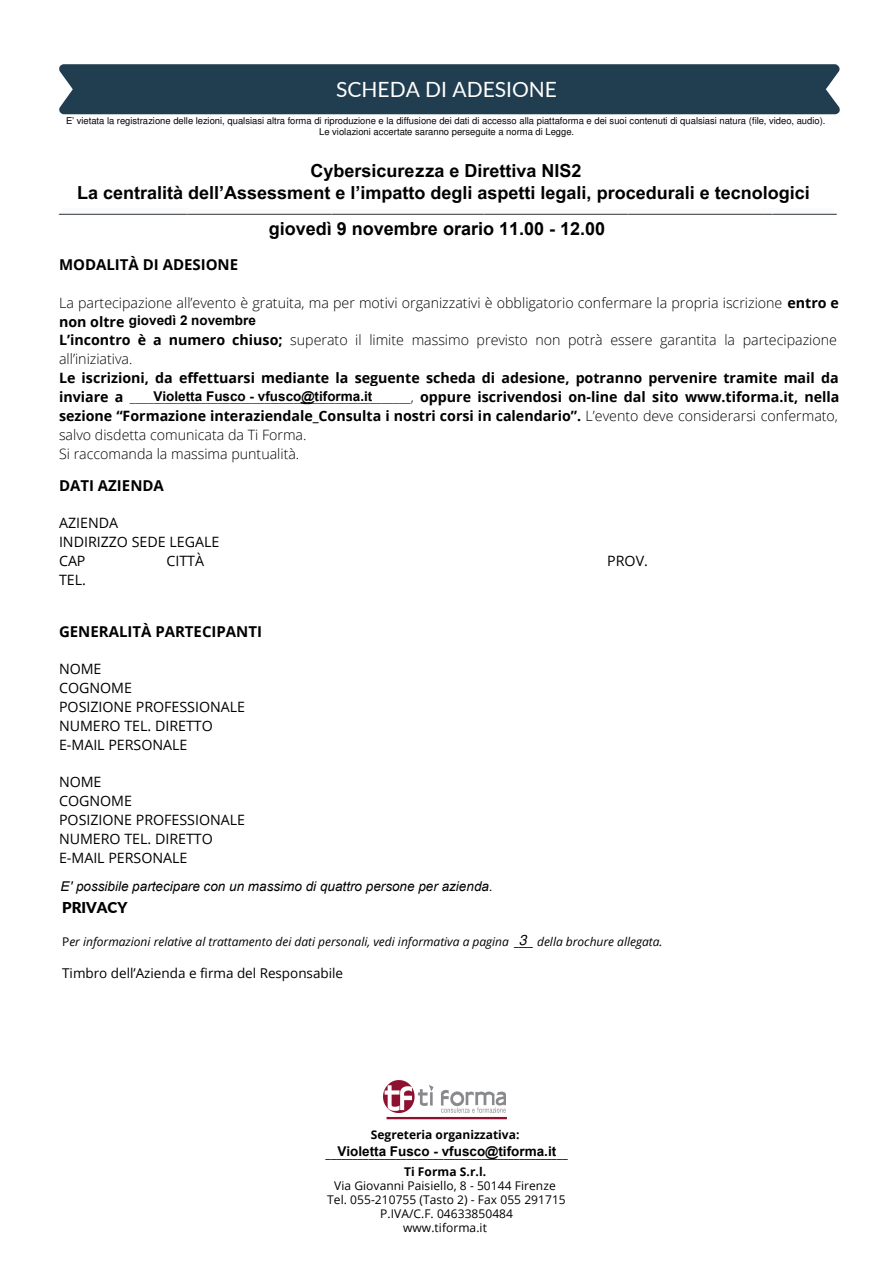
<style>
.page{position:relative;width:894px;height:1264px;background:#fff}
.page>*{position:absolute;margin:0;border:0;box-sizing:border-box;transform-origin:0 0}
.t1{font:21px "Lato";color:#fff}
.t2{font:300 19.5px "Open Sans";color:#000}
.t3{font:700 15px "Open Sans";color:#000}
.t4{font:900 15px "Lato";color:#000}
.t5{font:700 14.25px/18.9px "Open Sans";color:#000}
.t6{font:300 14.25px/18.9px "Open Sans";color:#000}
.t7{font:14.25px/18.9px "Open Sans";color:#000}
.t8{font:italic 14.1px "Nimbus Sans";color:#000}
.t9{font:13.5px "Open Sans";color:#000}
.t10{font:12px/14px "Open Sans";letter-spacing:.005em;color:#000;text-align:center}
.t11{font:italic 12px "Open Sans";color:#000}
.t12{font:700 12px "Open Sans";color:#000}
.t13{font:9.45px/10.6px "Nimbus Sans";color:#000;text-align:center}
.s1{font-weight:700}
.s2{font-weight:300}
.s3{font-style:normal}
</style>
<div class="page">
<svg style="left:386px;top:1116px;width:121px;height:3px"></svg>
<img style="left:383px;top:1080px;width:122px;height:32px">
<div style="left:59px;top:64px;width:780px;height:50px;background:#213d50"></div>
<div style="left:63px;top:185px;width:770px;height:28px;background:#fafbfd"></div>
<div style="left:46px;top:141px;width:795px;height:67px;background:#fff"></div>
<svg style="left:169px;top:401px;width:203px;height:1px"></svg>
<svg style="left:347px;top:1146px;width:209px;height:12px"></svg>
<svg style="left:190px;top:163px;width:570px;height:40px"></svg>
<svg style="left:278px;top:221px;width:327px;height:16px"></svg>
<svg style="left:130px;top:315px;width:126px;height:13px"></svg>
<svg style="left:153px;top:391px;width:219px;height:10px"></svg>
<h1 class="t1" style="left:336px;top:77px;width:222px">SCHEDA DI ADESIONE</h1>
<p class="t13" style="left:66px;top:117px;width:760px">E’ vietata la registrazione delle lezioni, qualsiasi altra forma di riproduzione e la diffusione dei dati di accesso alla piattaforma e dei suoi contenuti di qualsiasi natura (file, video, audio).<br>Le violazioni accertate saranno perseguite a norma di Legge.</p>
<h2 class="t2" style="left:59px;top:191px;width:779px">_________________________________________________________________________________________________</h2>
<p class="t3" style="left:59px;top:254px;width:181px">MODALITÀ DI ADESIONE</p>
<p class="t6" style="left:59px;top:293px;width:781px">La partecipazione all’evento è gratuita, ma per motivi organizzativi è obbligatorio confermare la propria iscrizione <span class="s1">entro e non oltre<br>L’incontro è a numero chiuso;</span> superato il limite massimo previsto non potrà essere garantita la partecipazione all’iniziativa.</p>
<p class="t5" style="left:59px;top:368px;width:781px">Le iscrizioni, da effettuarsi mediante la seguente scheda di adesione, potranno pervenire tramite mail da inviare a <span class="s2">________________________________________________,</span> oppure iscrivendosi on-line dal sito www.tiforma.it, nella sezione “Formazione interaziendale_Consulta i nostri corsi in calendario”. <span class="s2">L’evento deve considerarsi confermato, salvo disdetta comunicata da Ti Forma.<br>Si raccomanda la massima puntualità.</span></p>
<p class="t3" style="left:59px;top:474px;width:106px">DATI AZIENDA</p>
<p class="t7" style="left:59px;top:513px;width:162px">AZIENDA<br>INDIRIZZO SEDE LEGALE<br>CAP</p>
<p class="t7" style="left:166px;top:551px;width:39px">CITTÀ</p>
<p class="t7" style="left:607px;top:551px;width:42px">PROV.</p>
<p class="t7" style="left:59px;top:570px;width:28px">TEL.</p>
<p class="t3" style="left:59px;top:620px;width:204px">GENERALITÀ PARTECIPANTI</p>
<p class="t7" style="left:59px;top:659px;width:187px">NOME<br>COGNOME<br>POSIZIONE PROFESSIONALE<br>NUMERO TEL. DIRETTO<br>E-MAIL PERSONALE</p>
<p class="t7" style="left:59px;top:772px;width:187px">NOME<br>COGNOME<br>POSIZIONE PROFESSIONALE<br>NUMERO TEL. DIRETTO<br>E-MAIL PERSONALE</p>
<p class="t4" style="left:62px;top:898px;width:67px">PRIVACY</p>
<p class="t11" style="left:62px;top:932px;width:601px"><span class="s3">P</span>er informazioni relative al trattamento dei dati personali, vedi informativa a pagina ____ della brochure allegata.</p>
<p class="t9" style="left:62px;top:963px;width:282px">Timbro dell’Azienda e firma del Responsabile</p>
<p class="t8" style="left:518px;top:932px;width:9px">3</p>
<p class="t12" style="left:371px;top:1126px;width:150px">Segreteria organizzativa:</p>
<p class="t10" style="left:325px;top:1146px;width:243px">_____________________________________________</p>
<p class="t12" style="left:404px;top:1162px;width:84px">Ti Forma S.r.l.</p>
<p class="t10" style="left:327px;top:1177px;width:240px">Via Giovanni Paisiello, 8 - 50144 Firenze<br>Tel. 055-210755 (Tasto 2) - Fax 055 291715<br>P.IVA/C.F. 04633850484<br>www.tiforma.it</p>
</div>
